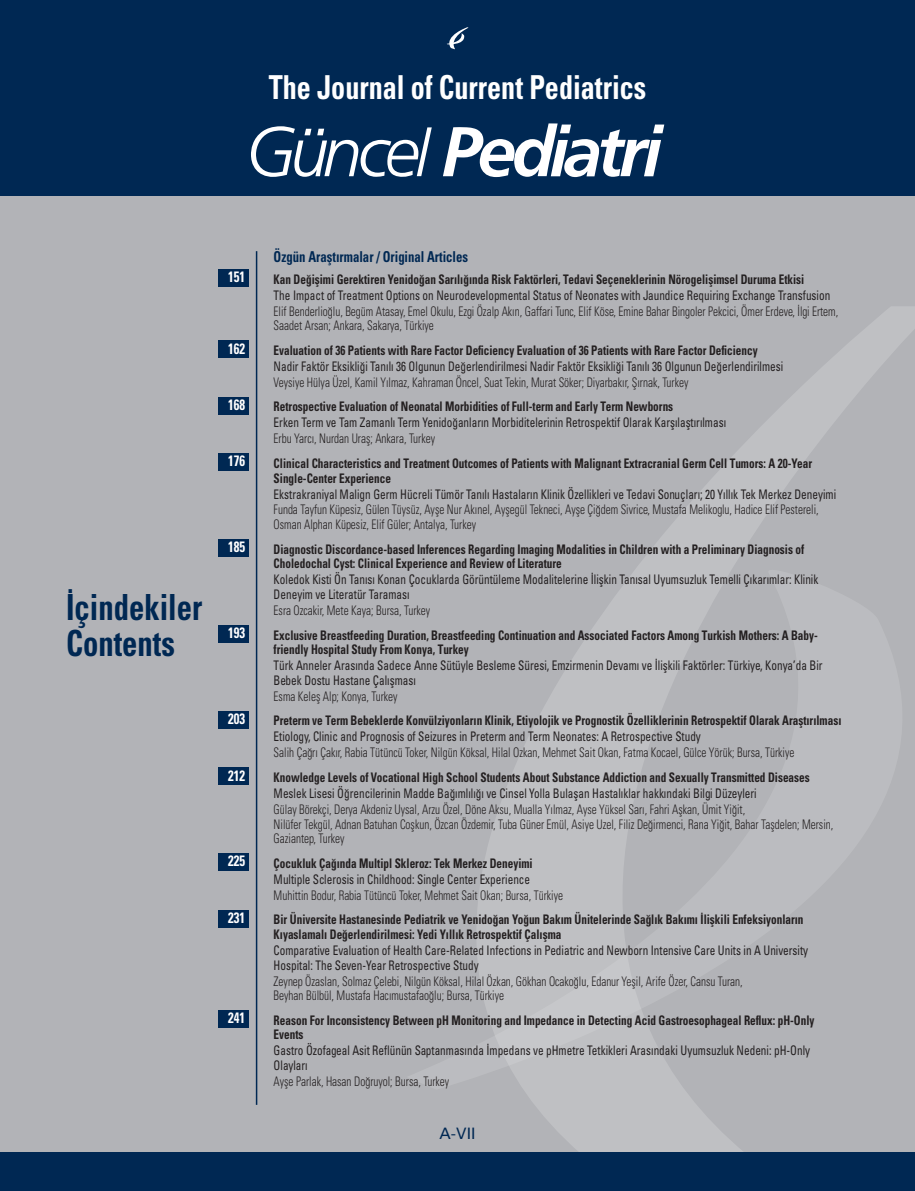
<style>
.page{position:relative;width:915px;height:1191px;background:#fff}
.page>*{position:absolute;margin:0;border:0;box-sizing:border-box;transform-origin:0 0}
.Paragraph_Style_1{font:36px "Univers Cond Bd Tr";color:#002853;scale:.85 1}
.Paragraph_Style_1-2{font:33px "Univers Cond Bd Tr";color:#fff;scale:.85 1}
.Paragraph_Style_1-3{font:15.75px "Univers Tr";color:#002853}
.Paragraph_Style_1-4{font:15px "Univers Cond Bd Tr";color:#002853;scale:.85 1}
.Paragraph_Style_1-5{font:15px "Univers Cond Bd Tr";color:#fff;scale:.85 1}
.Paragraph_Style_1-6{font:13.2px/14.7px "Univers Cond Bd Tr";color:#231f20;scale:.85 1}
.Paragraph_Style_1-7{font:13.2px/14.7px "Univers Condensed Tr";color:#231f20;scale:.85 1}
.Paragraph_Style_1-8{font:13.2px/14.7px "Univers Cond Light Tr";color:#231f20;scale:.85 1}
</style>
<div class="page">
<div style="left:0;top:196px;width:914px;height:995px;background:#b2b3b7"></div>
<div style="left:0;top:0;width:914px;height:196px;background:#002853"></div>
<svg style="left:447px;top:27px;width:21px;height:23px"></svg>
<svg style="left:251px;top:126px;width:180px;height:51px"></svg>
<svg style="left:443px;top:123px;width:221px;height:54px"></svg>
<svg style="left:524px;top:307px;width:390px;height:845px"></svg>
<svg style="left:477px;top:568px;width:426px;height:521px;fill:#bbbcc0"></svg>
<hr style="left:256px;top:251px;width:1px;height:853px;background:#002853">
<div style="left:218px;top:270px;width:30px;height:17px;background:#002853"></div>
<div style="left:218px;top:341px;width:30px;height:17px;background:#002853"></div>
<div style="left:218px;top:397px;width:30px;height:17px;background:#002853"></div>
<div style="left:218px;top:454px;width:30px;height:17px;background:#002853"></div>
<div style="left:218px;top:539px;width:30px;height:17px;background:#002853"></div>
<div style="left:218px;top:625px;width:30px;height:17px;background:#002853"></div>
<div style="left:218px;top:711px;width:30px;height:17px;background:#002853"></div>
<div style="left:218px;top:768px;width:30px;height:17px;background:#002853"></div>
<div style="left:218px;top:853px;width:30px;height:17px;background:#002853"></div>
<div style="left:218px;top:910px;width:30px;height:17px;background:#002853"></div>
<div style="left:218px;top:1010px;width:30px;height:17px;background:#002853"></div>
<div style="left:0;top:1152px;width:914px;height:39px;background:#002853"></div>
<p class="Paragraph_Style_1-2" style="left:269px;top:67px;width:445px">The Journal of Current Pediatrics</p>
<p class="Paragraph_Style_1" style="left:66px;top:585px;width:162px">İçindekiler</p>
<p class="Paragraph_Style_1" style="left:66px;top:621px;width:130px">Contents</p>
<p class="Paragraph_Style_1-4" style="left:273px;top:247px;width:230px">Özgün Araştırmalar / Original Articles</p>
<p class="Paragraph_Style_1-5" style="left:228px;top:268px;width:21px">151</p>
<p class="Paragraph_Style_1-6" style="left:273px;top:271px;width:625px">Kan Değişimi Gerektiren Yenidoğan Sarılığında Risk Faktörleri, Tedavi Seçeneklerinin Nörogelişimsel Duruma Etkisi</p>
<p class="Paragraph_Style_1-7" style="left:273px;top:287px;width:656px">The Impact of Treatment Options on Neurodevelopmental Status of Neonates with Jaundice Requiring Exchange Transfusion</p>
<p class="Paragraph_Style_1-8" style="left:273px;top:303px;width:665px">Elif Benderlioğlu, Begüm Atasay, Emel Okulu, Ezgi Özalp Akın, Gaffari Tunc, Elif Köse, Emine Bahar Bingoler Pekcici, Ömer Erdeve, İlgi Ertem,<br>Saadet Arsan; Ankara, Sakarya, Türkiye</p>
<p class="Paragraph_Style_1-5" style="left:228px;top:339px;width:21px">162</p>
<p class="Paragraph_Style_1-6" style="left:273px;top:343px;width:571px">Evaluation of 36 Patients with Rare Factor Deficiency Evaluation of 36 Patients with Rare Factor Deficiency</p>
<p class="Paragraph_Style_1-7" style="left:273px;top:358px;width:601px">Nadir Faktör Eksikliği Tanılı 36 Olgunun Değerlendirilmesi Nadir Faktör Eksikliği Tanılı 36 Olgunun Değerlendirilmesi</p>
<p class="Paragraph_Style_1-8" style="left:273px;top:375px;width:489px">Veysiye Hülya Üzel, Kamil Yılmaz, Kahraman Öncel, Suat Tekin, Murat Söker; Diyarbakır, Şırnak, Turkey</p>
<p class="Paragraph_Style_1-5" style="left:228px;top:395px;width:21px">168</p>
<p class="Paragraph_Style_1-6" style="left:273px;top:399px;width:471px">Retrospective Evaluation of Neonatal Morbidities of Full-term and Early Term Newborns</p>
<p class="Paragraph_Style_1-7" style="left:273px;top:415px;width:533px">Erken Term ve Tam Zamanlı Term Yenidoğanların Morbiditelerinin Retrospektif Olarak Karşılaştırılması</p>
<p class="Paragraph_Style_1-8" style="left:273px;top:431px;width:191px">Erbu Yarcı, Nurdan Uraş; Ankara, Turkey</p>
<p class="Paragraph_Style_1-5" style="left:228px;top:452px;width:21px">176</p>
<p class="Paragraph_Style_1-6" style="left:273px;top:455px;width:634px">Clinical Characteristics and Treatment Outcomes of Patients with Malignant Extracranial Germ Cell Tumors: A 20-Year<br>Single-Center Experience</p>
<p class="Paragraph_Style_1-7" style="left:273px;top:486px;width:663px">Ekstrakraniyal Malign Germ Hücreli Tümör Tanılı Hastaların Klinik Özellikleri ve Tedavi Sonuçları; 20 Yıllık Tek Merkez Deneyimi</p>
<p class="Paragraph_Style_1-8" style="left:273px;top:502px;width:642px">Funda Tayfun Küpesiz, Gülen Tüysüz, Ayşe Nur Akınel, Ayşegül Tekneci, Ayşe Çiğdem Sivrice, Mustafa Melikoglu, Hadice Elif Pestereli,<br>Osman Alphan Küpesiz, Elif Güler; Antalya, Turkey</p>
<p class="Paragraph_Style_1-5" style="left:228px;top:538px;width:21px">185</p>
<p class="Paragraph_Style_1-6" style="left:273px;top:541px;width:625px">Diagnostic Discordance-based Inferences Regarding Imaging Modalities in Children with a Preliminary Diagnosis of<br>Choledochal Cyst: Clinical Experience and Review of Literature</p>
<p class="Paragraph_Style_1-7" style="left:273px;top:572px;width:642px">Koledok Kisti Ön Tanısı Konan Çocuklarda Görüntüleme Modalitelerine İlişkin Tanısal Uyumsuzluk Temelli Çıkarımlar: Klinik<br>Deneyim ve Literatür Taraması</p>
<p class="Paragraph_Style_1-8" style="left:273px;top:603px;width:186px">Esra Ozcakir, Mete Kaya; Bursa, Turkey</p>
<p class="Paragraph_Style_1-5" style="left:228px;top:623px;width:21px">193</p>
<p class="Paragraph_Style_1-6" style="left:273px;top:627px;width:641px">Exclusive Breastfeeding Duration, Breastfeeding Continuation and Associated Factors Among Turkish Mothers: A Baby&shy;friendly Hospital Study From Konya, Turkey</p>
<p class="Paragraph_Style_1-7" style="left:273px;top:658px;width:647px">Türk Anneler Arasında Sadece Anne Sütüyle Besleme Süresi, Emzirmenin Devamı ve İlişkili Faktörler: Türkiye, Konya’da Bir<br>Bebek Dostu Hastane Çalışması</p>
<p class="Paragraph_Style_1-8" style="left:273px;top:688px;width:147px">Esma Keleş Alp; Konya, Turkey</p>
<p class="Paragraph_Style_1-5" style="left:228px;top:709px;width:21px">203</p>
<p class="Paragraph_Style_1-6" style="left:273px;top:713px;width:669px">Preterm ve Term Bebeklerde Konvülziyonların Klinik, Etiyolojik ve Prognostik Özelliklerinin Retrospektif Olarak Araştırılması</p>
<p class="Paragraph_Style_1-7" style="left:273px;top:729px;width:504px">Etiology, Clinic and Prognosis of Seizures in Preterm and Term Neonates: A Retrospective Study</p>
<p class="Paragraph_Style_1-8" style="left:273px;top:745px;width:614px">Salih Çağrı Çakır, Rabia Tütüncü Toker, Nilgün Köksal, Hilal Ozkan, Mehmet Sait Okan, Fatma Kocael, Gülce Yörük; Bursa, Türkiye</p>
<p class="Paragraph_Style_1-5" style="left:228px;top:766px;width:21px">212</p>
<p class="Paragraph_Style_1-6" style="left:273px;top:769px;width:632px">Knowledge Levels of Vocational High School Students About Substance Addiction and Sexually Transmitted Diseases</p>
<p class="Paragraph_Style_1-7" style="left:273px;top:785px;width:569px">Meslek Lisesi Öğrencilerinin Madde Bağımlılığı ve Cinsel Yolla Bulaşan Hastalıklar hakkındaki Bilgi Düzeyleri</p>
<p class="Paragraph_Style_1-8" style="left:273px;top:801px;width:659px">Gülay Börekçi, Derya Akdeniz Uysal, Arzu Özel, Döne Aksu, Mualla Yılmaz, Ayse Yüksel Sarı, Fahri Aşkan, Ümit Yiğit,<br>Nilüfer Tekgül, Adnan Batuhan Coşkun, Özcan Özdemir, Tuba Güner Emül, Asiye Uzel, Filiz Değirmenci, Rana Yiğit, Bahar Taşdelen; Mersin,<br>Gaziantep, Turkey</p>
<p class="Paragraph_Style_1-5" style="left:228px;top:852px;width:21px">225</p>
<p class="Paragraph_Style_1-6" style="left:273px;top:855px;width:306px">Çocukluk Çağında Multipl Skleroz: Tek Merkez Deneyimi</p>
<p class="Paragraph_Style_1-7" style="left:273px;top:871px;width:303px">Multiple Sclerosis in Childhood: Single Center Experience</p>
<p class="Paragraph_Style_1-8" style="left:273px;top:887px;width:342px">Muhittin Bodur, Rabia Tütüncü Toker, Mehmet Sait Okan; Bursa, Türkiye</p>
<p class="Paragraph_Style_1-5" style="left:228px;top:908px;width:21px">231</p>
<p class="Paragraph_Style_1-6" style="left:273px;top:912px;width:624px">Bir Üniversite Hastanesinde Pediatrik ve Yenidoğan Yoğun Bakım Ünitelerinde Sağlık Bakımı İlişkili Enfeksiyonların<br>Kıyaslamalı Değerlendirilmesi: Yedi Yıllık Retrospektif Çalışma</p>
<p class="Paragraph_Style_1-7" style="left:273px;top:942px;width:630px">Comparative Evaluation of Health Care-Related Infections in Pediatric and Newborn Intensive Care Units in A University<br>Hospital: The Seven-Year Retrospective Study</p>
<p class="Paragraph_Style_1-8" style="left:273px;top:973px;width:553px">Zeynep Özaslan, Solmaz Çelebi, Nilgün Köksal, Hilal Özkan, Gökhan Ocakoğlu, Edanur Yeşil, Arife Özer, Cansu Turan,<br>Beyhan Bülbül, Mustafa Hacımustafaoğlu; Bursa, Türkiye</p>
<p class="Paragraph_Style_1-5" style="left:228px;top:1009px;width:21px">241</p>
<p class="Paragraph_Style_1-6" style="left:273px;top:1012px;width:637px">Reason For Inconsistency Between pH Monitoring and Impedance in Detecting Acid Gastroesophageal Reflux: pH-Only<br>Events</p>
<p class="Paragraph_Style_1-7" style="left:273px;top:1043px;width:632px">Gastro Özofageal Asit Reflünün Saptanmasında İmpedans ve pHmetre Tetkikleri Arasındaki Uyumsuzluk Nedeni: pH-Only<br>Olayları</p>
<p class="Paragraph_Style_1-8" style="left:273px;top:1074px;width:208px">Ayşe Parlak, Hasan Doğruyol; Bursa, Turkey</p>
<p class="Paragraph_Style_1-3" style="left:439px;top:1124px;width:37px">A-VII</p>
</div>
